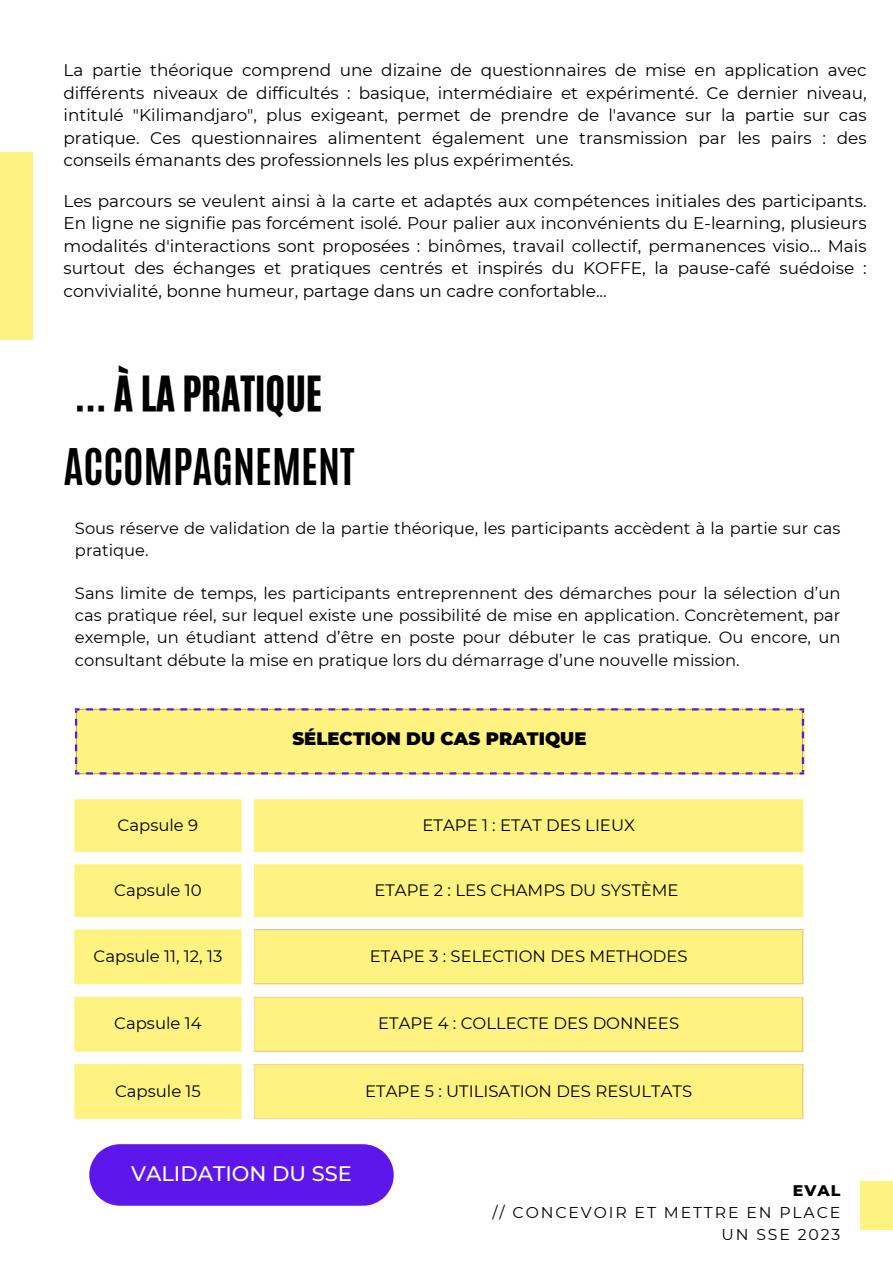
<style>
.page{position:relative;width:893px;height:1264px;background:#fff}
.page>*{position:absolute;margin:0;border:0;box-sizing:border-box;transform-origin:0 0}
.t1{font:700 42.15px "Antonio";color:#000}
.t2{font:40.65px "CA Generated";color:#000}
.t3{font:500 21px "Montserrat";color:#fff}
.t4{font:900 18px "Montserrat";color:#000}
.t5{font:16.8px/22.5px "Montserrat";color:#000;text-align:justify}
.t6{font:16.5px "Montserrat";color:#000}
.t7{font:16.35px/22.4px "Montserrat";color:#000}
.t8{font:15.75px/21.3px "Montserrat";letter-spacing:.12em;color:#000;text-align:right}
.t9{font:800 15.75px "Montserrat";color:#000}
</style>
<div class="page">
<div style="left:860px;top:1181px;width:32px;height:48px;background:#fef381"></div>
<div style="left:0;top:152px;width:33px;height:187px;background:#fef381"></div>
<div style="left:75px;top:708px;width:729px;height:66px;background:#fef381"></div>
<svg style="left:74px;top:799px;width:729px;height:319px;fill:#fef381"></svg>
<hr style="left:254px;top:930px;width:1px;height:53px;background:#ffd699">
<hr style="left:802px;top:930px;width:1px;height:53px;background:#ffd699">
<hr style="left:254px;top:929px;width:549px;height:1px;background:#ffd699">
<hr style="left:254px;top:983px;width:549px;height:1px;background:#ffd699">
<hr style="left:254px;top:997px;width:1px;height:53px;background:#ffd699">
<hr style="left:802px;top:997px;width:1px;height:53px;background:#ffd699">
<hr style="left:254px;top:996px;width:549px;height:1px;background:#ffd699">
<hr style="left:254px;top:1050px;width:549px;height:1px;background:#ffd699">
<hr style="left:254px;top:1065px;width:1px;height:52px;background:#ffd699">
<hr style="left:802px;top:1065px;width:1px;height:52px;background:#ffd699">
<hr style="left:254px;top:1064px;width:549px;height:1px;background:#ffd699">
<hr style="left:254px;top:1117px;width:549px;height:1px;background:#ffd699">
<div style="left:89px;top:1144px;width:305px;height:61px;background:#5e17eb"></div>
<p class="t5" style="left:64px;top:59px;width:804px">La partie théorique comprend une dizaine de questionnaires de mise en application avec différents niveaux de difficultés : basique, intermédiaire et expérimenté. Ce dernier niveau, intitulé "Kilimandjaro", plus exigeant, permet de prendre de l'avance sur la partie sur cas pratique. Ces questionnaires alimentent également une transmission par les pairs : des conseils émanants des professionnels les plus expérimentés.</p>
<p class="t5" style="left:64px;top:189px;width:804px">Les parcours se veulent ainsi à la carte et adaptés aux compétences initiales des participants.<br>En ligne ne signifie pas forcément isolé. Pour palier aux inconvénients du E-learning, plusieurs modalités d'interactions sont proposées : binômes, travail collectif, permanences visio... Mais surtout des échanges et pratiques centrés et inspirés du KOFFE, la pause-café suédoise : convivialité, bonne humeur, partage dans un cadre confortable...</p>
<p class="t2" style="left:75px;top:365px;width:249px">... À LA PRATIQUE</p>
<p class="t1" style="left:64px;top:437px;width:292px">ACCOMPAGNEMENT</p>
<p class="t7" style="left:75px;top:516px;width:767px">Sous réserve de validation de la partie théorique, les participants accèdent à la partie sur cas pratique.</p>
<p class="t7" style="left:75px;top:581px;width:767px;text-align:justify">Sans limite de temps, les participants entreprennent des démarches pour la sélection d’un cas pratique réel, sur lequel existe une possibilité de mise en application. Concrètement, par exemple, un étudiant attend d’être en poste pour débuter le cas pratique. Ou encore, un consultant débute la mise en pratique lors du démarrage d’une nouvelle mission.</p>
<p class="t4" style="left:292px;top:728px;width:295px">SÉLECTION DU CAS PRATIQUE</p>
<p class="t6" style="left:118px;top:814px;width:82px">Capsule 9</p>
<p class="t6" style="left:422px;top:814px;width:214px">ETAPE 1 : ETAT DES LIEUX</p>
<p class="t6" style="left:114px;top:879px;width:89px">Capsule 10</p>
<p class="t6" style="left:374px;top:879px;width:306px">ETAPE 2 : LES CHAMPS DU SYSTÈME</p>
<p class="t6" style="left:94px;top:946px;width:130px">Capsule 11, 12, 13</p>
<p class="t6" style="left:369px;top:946px;width:319px">ETAPE 3 : SELECTION DES METHODES</p>
<p class="t6" style="left:114px;top:1013px;width:89px">Capsule 14</p>
<p class="t6" style="left:378px;top:1013px;width:302px">ETAPE 4 : COLLECTE DES DONNEES</p>
<p class="t6" style="left:115px;top:1080px;width:87px">Capsule 15</p>
<p class="t6" style="left:365px;top:1080px;width:328px">ETAPE 5 : UTILISATION DES RESULTATS</p>
<p class="t3" style="left:131px;top:1160px;width:222px">VALIDATION DU SSE</p>
<p class="t9" style="left:792px;top:1180px;width:49px">EVAL</p>
<p class="t8" style="left:492px;top:1202px;width:349px">// CONCEVOIR ET METTRE EN PLACE<br>UN SSE 2023</p>
</div>
